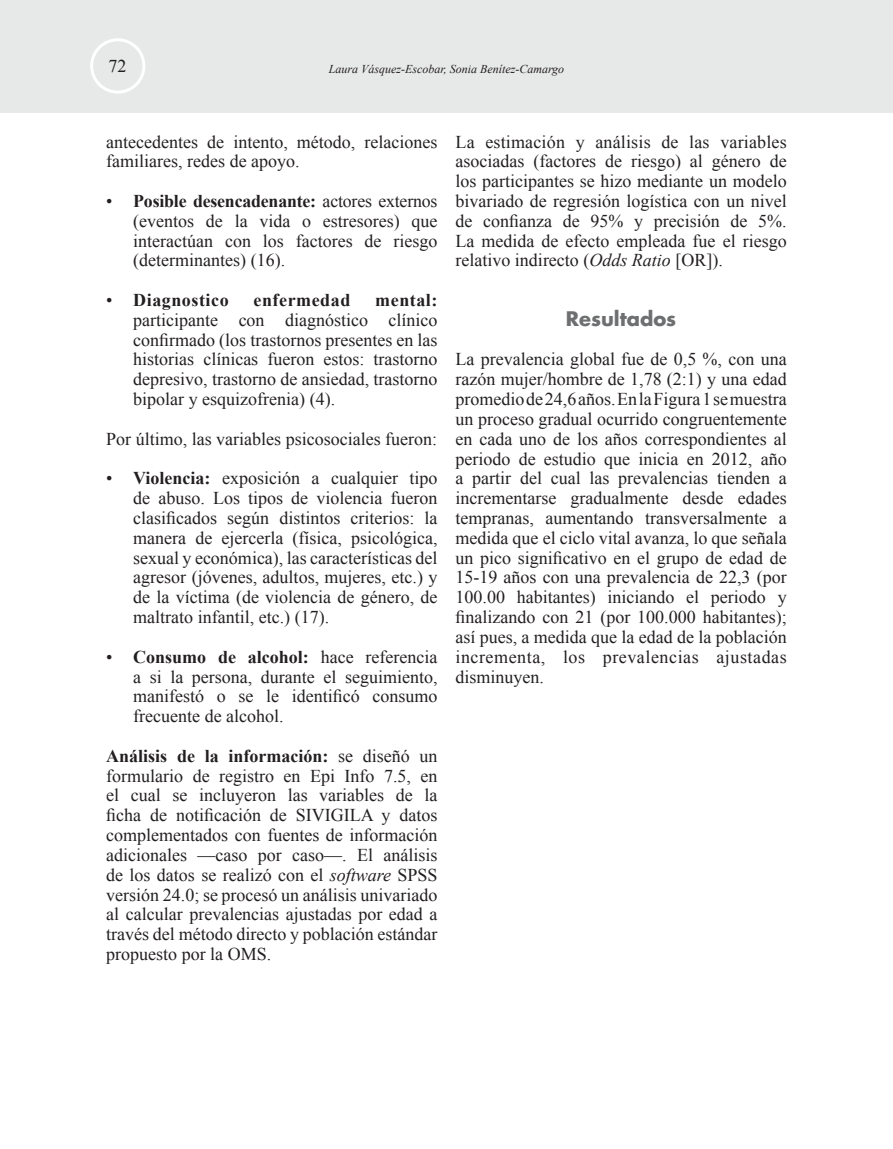
<style>
.page{position:relative;width:893px;height:1149px;background:#fff}
.page>*{position:absolute;margin:0;border:0;box-sizing:border-box;transform-origin:0 0}
.t1{font:700 19.5px "Futura LT";color:#6d6f71}
.t2{font:18px/19.8px "Times New Roman";color:#231f20;text-align:justify}
.t3{font:700 18px "Times New Roman";letter-spacing:.03em;color:#231f20}
.t4{font:italic 12px "Times New Roman";color:#231f20}
.s1{font-weight:700}
.s2{font-weight:400}
.s3{font-style:italic}
</style>
<div class="page">
<div style="left:0;top:0;width:893px;height:113px;background:#e7e8e8"></div>
<div style="left:90px;top:38px;width:55px;height:56px;border:3px solid #fff;border-radius:50%"></div>
<p class="t2" style="left:109px;top:56px;width:19px">72</p>
<p class="t4" style="left:329px;top:61px;width:237px">Laura Vásquez-Escobar, Sonia Benítez-Camargo</p>
<p class="t2" style="left:106px;top:131px;width:333px">antecedentes de intento, método, relaciones familiares, redes de apoyo.</p>
<p class="t2" style="left:133px;top:191px;width:306px;text-indent:-27px">• <span class="s1">Posible desencadenante:</span> actores externos (eventos de la vida o estresores) que interactúan con los factores de riesgo (determinantes) (16).</p>
<p class="t3" style="left:106px;top:287px;width:124px"><span class="s2">•</span> Diagnostico</p>
<p class="t3" style="left:254px;top:287px;width:98px">enfermedad</p>
<p class="t3" style="left:375px;top:287px;width:64px">mental:</p>
<p class="t2" style="left:133px;top:309px;width:306px">participante con diagnóstico clínico confirmado (los trastornos presentes en las historias clínicas fueron estos: trastorno depresivo, trastorno de ansiedad, trastorno bipolar y esquizofrenia) (4).</p>
<p class="t2" style="left:106px;top:428px;width:332px">Por último, las variables psicosociales fueron:</p>
<p class="t2" style="left:133px;top:468px;width:306px;text-indent:-27px">• <span class="s1">Violencia:</span> exposición a cualquier tipo de abuso. Los tipos de violencia fueron clasificados según distintos criterios: la manera de ejercerla (física, psicológica, sexual y económica), las características del agresor (jóvenes, adultos, mujeres, etc.) y de la víctima (de violencia de género, de maltrato infantil, etc.) (17).</p>
<p class="t2" style="left:133px;top:646px;width:306px;text-indent:-27px">• <span class="s1">Consumo de alcohol:</span> hace referencia a si la persona, durante el seguimiento, manifestó o se le identificó consumo frecuente de alcohol.</p>
<p class="t2" style="left:106px;top:745px;width:333px"><span class="s1">Análisis de la información:</span> se diseñó un formulario de registro en Epi Info 7.5, en el cual se incluyeron las variables de la ficha de notificación de SIVIGILA y datos complementados con fuentes de información adicionales —caso por caso—. El análisis de los datos se realizó con el <span class="s3">software</span> SPSS versión 24.0; se procesó un análisis univariado al calcular prevalencias ajustadas por edad a través del método directo y población estándar propuesto por la OMS.</p>
<p class="t2" style="left:455px;top:131px;width:333px">La estimación y análisis de las variables asociadas (factores de riesgo) al género de los participantes se hizo mediante un modelo bivariado de regresión logística con un nivel de confianza de 95% y precisión de 5%.<br>La medida de efecto empleada fue el riesgo relativo indirecto (<span class="s3">Odds Ratio</span> [OR]).</p>
<p class="t1" style="left:566px;top:305px;width:112px">Resultados</p>
<p class="t2" style="left:455px;top:349px;width:333px">La prevalencia global fue de 0,5 %, con una razón mujer/hombre de 1,78 (2:1) y una edad promedio de 24,6 años. En la Figura 1 se muestra un proceso gradual ocurrido congruentemente en cada uno de los años correspondientes al periodo de estudio que inicia en 2012, año a partir del cual las prevalencias tienden a incrementarse gradualmente desde edades tempranas, aumentando transversalmente a medida que el ciclo vital avanza, lo que señala un pico significativo en el grupo de edad de 15-19 años con una prevalencia de 22,3 (por 100.00 habitantes) iniciando el periodo y finalizando con 21 (por 100.000 habitantes); así pues, a medida que la edad de la población incrementa, los prevalencias ajustadas disminuyen.</p>
</div>
